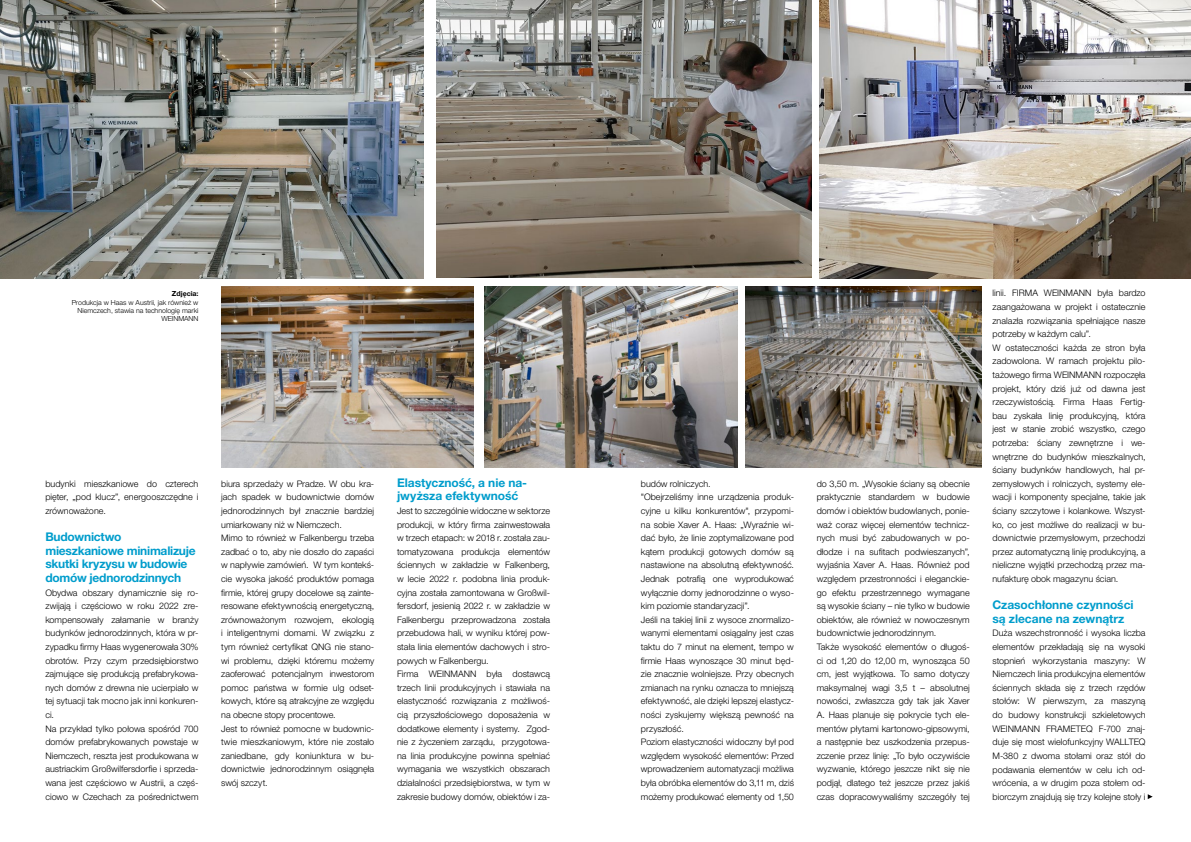
<style>
.page{position:relative;width:1191px;height:842px;background:#fff}
.page>*{position:absolute;margin:0;border:0;box-sizing:border-box;transform-origin:0 0}
.t1{font:700 12px/13.6px "Helvetica Neue LTW1 G";letter-spacing:-.015em;color:#009dcc}
.t2{font:300 9px/13.6px "Helvetica Neue LTW1 G";color:#000}
.t3{font:300 7px/8.4px "Helvetica Neue LTW1 G";color:#000;text-align:right}
.t4{font:700 7px "Helvetica Neue LTW1 G";color:#000}
</style>
<div class="page">
<svg style="left:1147px;top:794px;width:5px;height:5px"></svg>
<img style="left:0;top:0;width:424px;height:278px">
<img style="left:437px;top:0;width:374px;height:278px">
<img style="left:819px;top:0;width:372px;height:278px">
<img style="left:221px;top:286px;width:252px;height:181px">
<img style="left:485px;top:286px;width:252px;height:181px">
<img style="left:746px;top:286px;width:235px;height:181px">
<p class="t4" style="left:172px;top:289px;width:28px">Zdjęcia:</p>
<p class="t3" style="left:72px;top:298px;width:128px">Produkcja w Haas w Austrii, jak również w<br>Niemczech, stawia na technologię marki<br>WEINMANN</p>
<p class="t2" style="left:45px;top:477px;width:155px;text-align:justify">budynki mieszkaniowe do czterech pięter, „pod klucz”, energooszczędne i zrównoważone.</p>
<h1 class="t1" style="left:45px;top:530px;width:152px">Budownictwo mieszkaniowe minimalizuje skutki kryzysu w budowie domów jednorodzinnych</h1>
<p class="t2" style="left:45px;top:586px;width:155px">Obydwa obszary dynamicznie się ro&shy;zwijają i częściowo w roku 2022 zre&shy;kompensowały załamanie w branży budynków jednorodzinnych, która w pr&shy;zypadku firmy Haas wygenerowała 30% obrotów. Przy czym przedsiębiorstwo zajmujące się produkcją prefabrykowa&shy;nych domów z drewna nie ucierpiało w tej sytuacji tak mocno jak inni konkuren&shy;ci.<br>Na przykład tylko połowa spośród 700 domów prefabrykowanych powstaje w Niemczech, reszta jest produkowana w austriackim Großwilfersdorfie i sprzeda&shy;wana jest częściowo w Austrii, a częś&shy;ciowo w Czechach za pośrednictwem</p>
<p class="t2" style="left:221px;top:477px;width:155px">biura sprzedaży w Pradze. W obu kra&shy;jach spadek w budownictwie domów jednorodzinnych był znacznie bardziej umiarkowany niż w Niemczech.<br>Mimo to również w Falkenbergu trzeba zadbać o to, aby nie doszło do zapaści w napływie zamówień. W tym kontekś&shy;cie wysoka jakość produktów pomaga firmie, której grupy docelowe są zainte&shy;resowane efektywnością energetyczną, zrównoważonym rozwojem, ekologią i inteligentnymi domami. W związku z tym również certyfikat QNG nie stano&shy;wi problemu, dzięki któremu możemy zaoferować potencjalnym inwestorom pomoc państwa w formie ulg odset&shy;kowych, które są atrakcyjne ze względu na obecne stopy procentowe.<br>Jest to również pomocne w budownic&shy;twie mieszkaniowym, które nie zostało zaniedbane, gdy koniunktura w bu&shy;downictwie jednorodzinnym osiągnęła swój szczyt.</p>
<h1 class="t1" style="left:397px;top:476px;width:132px">Elastyczność, a nie na&shy;jwyższa efektywność</h1>
<p class="t2" style="left:397px;top:504px;width:155px">Jest to szczególnie widoczne w sektorze produkcji, w który firma zainwestowała w trzech etapach: w 2018 r. została zau&shy;tomatyzowana produkcja elementów ściennych w zakładzie w Falkenberg, w lecie 2022 r. podobna linia produk&shy;cyjna została zamontowana w Großwil&shy;fersdorf, jesienią 2022 r. w zakładzie w Falkenbergu przeprowadzona została przebudowa hali, w wyniku której pow&shy;stała linia elementów dachowych i stro&shy;powych w Falkenbergu.<br>Firma WEINMANN była dostawcą trzech linii produkcyjnych i stawiała na elastyczność rozwiązania z możliwoś&shy;cią przyszłościowego doposażenia w dodatkowe elementy i systemy. Zgod&shy;nie z życzeniem zarządu, przygotowa&shy;na linia produkcyjne powinna spełniać wymagania we wszystkich obszarach działalności przedsiębiorstwa, w tym w zakresie budowy domów, obiektów i za-</p>
<p class="t2" style="left:641px;top:477px;width:155px">budów rolniczych.<br>"Obejrzeliśmy inne urządzenia produk&shy;cyjne u kilku konkurentów", przypomi&shy;na sobie Xaver A. Haas: „Wyraźnie wi&shy;dać było, że linie zoptymalizowane pod kątem produkcji gotowych domów są nastawione na absolutną efektywność.<br>Jednak potrafią one wyprodukować wyłącznie domy jednorodzinne o wyso&shy;kim poziomie standaryzacji”.<br>Jeśli na takiej linii z wysoce znormalizo&shy;wanymi elementami osiągalny jest czas taktu do 7 minut na element, tempo w firmie Haas wynoszące 30 minut będ&shy;zie znacznie wolniejsze. Przy obecnych zmianach na rynku oznacza to mniejszą efektywność, ale dzięki lepszej elastycz&shy;ności zyskujemy większą pewność na przyszłość.<br>Poziom elastyczności widoczny był pod względem wysokość elementów: Przed wprowadzeniem automatyzacji możliwa była obróbka elementów do 3,11 m, dziś możemy produkować elementy od 1,50</p>
<p class="t2" style="left:816px;top:477px;width:155px">do 3,50 m. „Wysokie ściany są obecnie praktycznie standardem w budowie domów i obiektów budowlanych, ponie&shy;waż coraz więcej elementów technicz&shy;nych musi być zabudowanych w po&shy;dłodze i na sufitach podwieszanych”, wyjaśnia Xaver A. Haas. Również pod względem przestronności i eleganckie&shy;go efektu przestrzennego wymagane są wysokie ściany – nie tylko w budowie obiektów, ale również w nowoczesnym budownictwie jednorodzinnym.<br>Także wysokość elementów o długoś&shy;ci od 1,20 do 12,00 m, wynosząca 50 cm, jest wyjątkowa. To samo dotyczy maksymalnej wagi 3,5 t – absolutnej nowości, zwłaszcza gdy tak jak Xaver A. Haas planuje się pokrycie tych ele&shy;mentów płytami kartonowo-gipsowymi, a następnie bez uszkodzenia przepus&shy;zczenie przez linię: „To było oczywiście wyzwanie, którego jeszcze nikt się nie podjął, dlatego też jeszcze przez jakiś czas dopracowywaliśmy szczegóły tej</p>
<p class="t2" style="left:992px;top:286px;width:155px">linii. FIRMA WEINMANN była bardzo zaangażowana w projekt i ostatecznie znalazła rozwiązania spełniające nasze potrzeby w każdym calu”.<br>W ostateczności każda ze stron była zadowolona. W ramach projektu pilo&shy;tażowego firma WEINMANN rozpoczęła projekt, który dziś już od dawna jest rzeczywistością. Firma Haas Fertig&shy;bau zyskała linię produkcyjną, która jest w stanie zrobić wszystko, czego potrzeba: ściany zewnętrzne i we&shy;wnętrzne do budynków mieszkalnych, ściany budynków handlowych, hal pr&shy;zemysłowych i rolniczych, systemy ele&shy;wacji i komponenty specjalne, takie jak ściany szczytowe i kolankowe. Wszyst&shy;ko, co jest możliwe do realizacji w bu&shy;downictwie przemysłowym, przechodzi przez automatyczną linię produkcyjną, a nieliczne wyjątki przechodzą przez ma&shy;nufakturę obok magazynu ścian.</p>
<h1 class="t1" style="left:992px;top:598px;width:143px">Czasochłonne czynności są zlecane na zewnątrz</h1>
<p class="t2" style="left:992px;top:626px;width:155px;text-align:justify">Duża wszechstronność i wysoka liczba elementów przekładają się na wysoki stopnień wykorzystania maszyny: W Niemczech linia produkcyjna elementów ściennych składa się z trzech rzędów stołów: W pierwszym, za maszyną do budowy konstrukcji szkieletowych WEINMANN FRAMETEQ F-700 znaj&shy;duje się most wielofunkcyjny WALLTEQ M-380 z dwoma stołami oraz stół do podawania elementów w celu ich od&shy;wrócenia, a w drugim poza stołem od&shy;biorczym znajdują się trzy kolejne stoły i</p>
</div>
